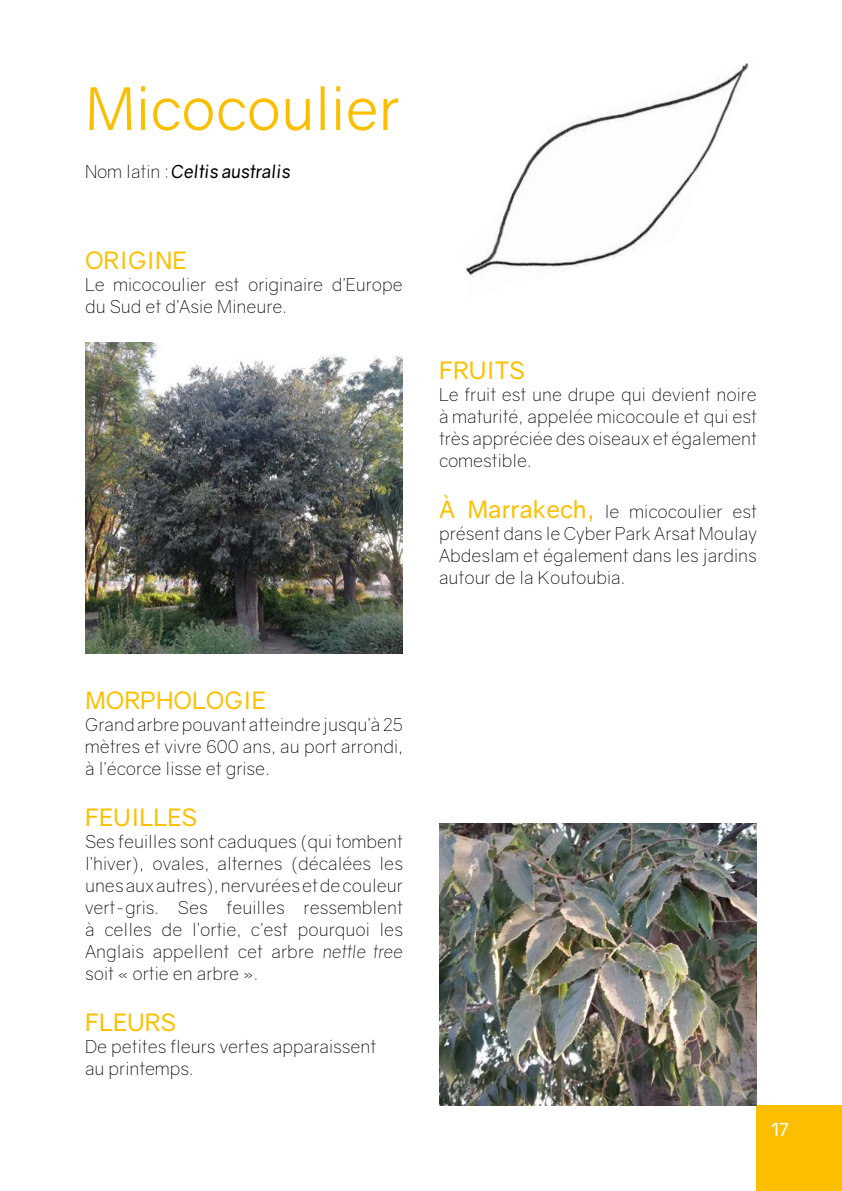
<style>
.page{position:relative;width:842px;height:1191px;background:#fff}
.page>*{position:absolute;margin:0;border:0;box-sizing:border-box;transform-origin:0 0}
.t1{font:59px "Gravity";color:#fcbf00}
.t2{font:24px "Gravity";color:#fcbf00}
.t3{font:300 18px/22px "Gravity";color:#000;text-align:justify}
.t4{font:italic 18px "Gravity";color:#000}
.t5{font:18px "Gravity";color:#fff}
.s1{font-weight:300;font-style:normal}
.s2{font-weight:400;font-size:24px;color:#fcbf00}
.s3{font-style:italic}
</style>
<div class="page">
<div style="left:757px;top:1106px;width:85px;height:85px;background:#fcbf00"></div>
<img style="left:85px;top:342px;width:318px;height:311px">
<img style="left:439px;top:823px;width:317px;height:283px">
<img style="left:465px;top:63px;width:284px;height:214px">
<h1 class="t1" style="left:85px;top:73px;width:316px">Micocoulier</h1>
<p class="t4" style="left:85px;top:160px;width:207px"><span class="s1">Nom latin :</span> Celtis australis</p>
<h2 class="t2" style="left:85px;top:245px;width:103px">ORIGINE</h2>
<p class="t3" style="left:85px;top:273px;width:319px">Le micocoulier est originaire d’Europe du Sud et d’Asie Mineure.</p>
<h2 class="t2" style="left:439px;top:356px;width:87px">FRUITS</h2>
<p class="t3" style="left:439px;top:384px;width:319px">Le fruit est une drupe qui devient noire à maturité, appelée micocoule et qui est très appréciée des oiseaux et également comestible.</p>
<p class="t3" style="left:439px;top:501px;width:319px"><span class="s2">À Marrakech,</span> le micocoulier est présent dans le Cyber Park Arsat Moulay Abdeslam et également dans les jardins autour de la Koutoubia.</p>
<h2 class="t2" style="left:85px;top:686px;width:182px">MORPHOLOGIE</h2>
<p class="t3" style="left:85px;top:714px;width:319px">Grand arbre pouvant atteindre jusqu’à 25 mètres et vivre 600 ans, au port arrondi, à l’écorce lisse et grise.</p>
<h2 class="t2" style="left:85px;top:803px;width:114px">FEUILLES</h2>
<p class="t3" style="left:85px;top:831px;width:319px">Ses feuilles sont caduques (qui tombent l’hiver), ovales, alternes (décalées les unes aux autres), nervurées et de couleur vert-gris. Ses feuilles ressemblent à celles de l’ortie, c’est pourquoi les Anglais appellent cet arbre <span class="s3">nettle tree </span>soit « ortie en arbre ».</p>
<h2 class="t2" style="left:85px;top:1007px;width:93px">FLEURS</h2>
<p class="t3" style="left:85px;top:1035px;width:293px">De petites fleurs vertes apparaissent au printemps.</p>
<p class="t5" style="left:770px;top:1118px;width:20px">17</p>
</div>
